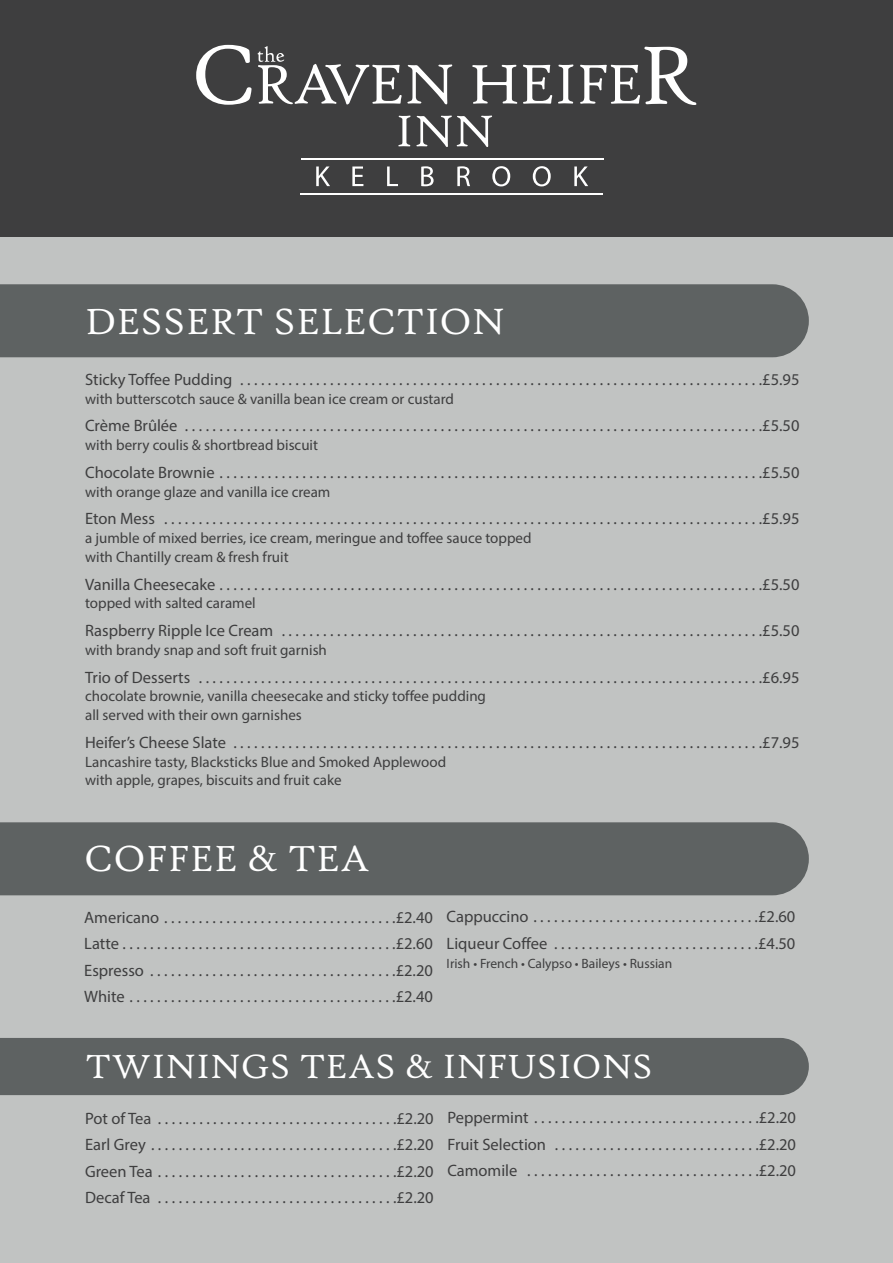
<style>
.page{position:relative;width:893px;height:1263px;background:#c1c3c2}
.page>*{position:absolute;margin:0;border:0;box-sizing:border-box;transform-origin:0 0}
.t1{font:39px "High Tower Text";color:#fff}
.t2{font:36px "High Tower Text";color:#fff}
.t3{font:16.5px/26.5px "Myriad Pro";color:#3e3e3f;text-align:justify}
.t4{font:15px/18.8px "Myriad Pro";color:#3e3e3f}
.t5{font:13.5px "Myriad Pro";color:#3e3e3f}
</style>
<div class="page">
<div style="left:0;top:284px;width:809px;height:73px;background:#5e6262"></div>
<div style="left:0;top:822px;width:809px;height:73px;background:#5e6262"></div>
<div style="left:0;top:1038px;width:809px;height:57px;background:#5e6262"></div>
<div style="left:0;top:0;width:893px;height:237px;background:#3e3e3f"></div>
<svg style="left:472px;top:65px;width:45px;height:39px"></svg>
<svg style="left:523px;top:65px;width:29px;height:39px"></svg>
<svg style="left:558px;top:64px;width:15px;height:40px"></svg>
<svg style="left:398px;top:116px;width:12px;height:30px"></svg>
<svg style="left:416px;top:116px;width:76px;height:31px"></svg>
<svg style="left:258px;top:46px;width:194px;height:59px"></svg>
<svg style="left:196px;top:45px;width:56px;height:60px"></svg>
<svg style="left:580px;top:47px;width:116px;height:58px"></svg>
<svg style="left:316px;top:166px;width:14px;height:20px"></svg>
<svg style="left:352px;top:166px;width:11px;height:20px"></svg>
<svg style="left:387px;top:166px;width:11px;height:20px"></svg>
<svg style="left:421px;top:166px;width:13px;height:20px"></svg>
<svg style="left:457px;top:166px;width:13px;height:20px"></svg>
<svg style="left:492px;top:166px;width:18px;height:20px"></svg>
<svg style="left:533px;top:166px;width:18px;height:20px"></svg>
<svg style="left:574px;top:166px;width:14px;height:20px"></svg>
<hr style="left:301px;top:159px;width:303px;height:1px;background:#fff">
<hr style="left:300px;top:193px;width:303px;height:1px;background:#fff">
<h1 class="t1" style="left:85px;top:297px;width:421px">DESSERT SELECTION</h1>
<p class="t3" style="left:85px;top:367px;width:716px">Sticky Toffee Pudding . . . . . . . . . . . . . . . . . . . . . . . . . . . . . . . . . . . . . . . . . . . . . . . . . . . . . . . . . . . . . . . . . . . . . . . . . . . .£5.95</p>
<p class="t4" style="left:85px;top:390px;width:370px">with butterscotch sauce &amp; vanilla bean ice cream or custard</p>
<p class="t3" style="left:85px;top:414px;width:716px">Crème Brûlée . . . . . . . . . . . . . . . . . . . . . . . . . . . . . . . . . . . . . . . . . . . . . . . . . . . . . . . . . . . . . . . . . . . . . . . . . . . . . . . . . . . .£5.50</p>
<p class="t4" style="left:85px;top:437px;width:234px">with berry coulis &amp; shortbread biscuit</p>
<p class="t3" style="left:85px;top:460px;width:716px">Chocolate Brownie . . . . . . . . . . . . . . . . . . . . . . . . . . . . . . . . . . . . . . . . . . . . . . . . . . . . . . . . . . . . . . . . . . . . . . . . . . . . . . .£5.50</p>
<p class="t4" style="left:85px;top:483px;width:247px">with orange glaze and vanilla ice cream</p>
<p class="t3" style="left:85px;top:507px;width:716px">Eton Mess . . . . . . . . . . . . . . . . . . . . . . . . . . . . . . . . . . . . . . . . . . . . . . . . . . . . . . . . . . . . . . . . . . . . . . . . . . . . . . . . . . . . . . .£5.95</p>
<p class="t4" style="left:85px;top:530px;width:448px">a jumble of mixed berries, ice cream, meringue and toffee sauce topped with Chantilly cream &amp; fresh fruit</p>
<p class="t3" style="left:85px;top:572px;width:716px">Vanilla Cheesecake . . . . . . . . . . . . . . . . . . . . . . . . . . . . . . . . . . . . . . . . . . . . . . . . . . . . . . . . . . . . . . . . . . . . . . . . . . . . . . .£5.50</p>
<p class="t4" style="left:85px;top:595px;width:172px">topped with salted caramel</p>
<p class="t3" style="left:85px;top:619px;width:716px">Raspberry Ripple Ice Cream . . . . . . . . . . . . . . . . . . . . . . . . . . . . . . . . . . . . . . . . . . . . . . . . . . . . . . . . . . . . . . . . . . . . . .£5.50</p>
<p class="t4" style="left:85px;top:642px;width:243px">with brandy snap and soft fruit garnish</p>
<p class="t3" style="left:85px;top:665px;width:716px">Trio of Desserts . . . . . . . . . . . . . . . . . . . . . . . . . . . . . . . . . . . . . . . . . . . . . . . . . . . . . . . . . . . . . . . . . . . . . . . . . . . . . . . . . .£6.95</p>
<p class="t4" style="left:85px;top:688px;width:402px">chocolate brownie, vanilla cheesecake and sticky toffee pudding all served with their own garnishes</p>
<p class="t3" style="left:85px;top:730px;width:716px">Heifer’s Cheese Slate . . . . . . . . . . . . . . . . . . . . . . . . . . . . . . . . . . . . . . . . . . . . . . . . . . . . . . . . . . . . . . . . . . . . . . . . . . . . .£7.95</p>
<p class="t4" style="left:85px;top:753px;width:362px">Lancashire tasty, Blacksticks Blue and Smoked Applewood with apple, grapes, biscuits and fruit cake</p>
<h1 class="t1" style="left:84px;top:835px;width:287px">COFFEE &amp; TEA</h1>
<p class="t3" style="left:84px;top:905px;width:350px">Americano . . . . . . . . . . . . . . . . . . . . . . . . . . . . . . . . . .£2.40<br>Latte . . . . . . . . . . . . . . . . . . . . . . . . . . . . . . . . . . . . . . . .£2.60<br>Espresso . . . . . . . . . . . . . . . . . . . . . . . . . . . . . . . . . . . .£2.20<br>White . . . . . . . . . . . . . . . . . . . . . . . . . . . . . . . . . . . . . . .£2.40</p>
<p class="t3" style="left:447px;top:905px;width:350px">Cappuccino . . . . . . . . . . . . . . . . . . . . . . . . . . . . . . . . .£2.60<br>Liqueur Coffee . . . . . . . . . . . . . . . . . . . . . . . . . . . . . .£4.50</p>
<p class="t5" style="left:447px;top:958px;width:227px">Irish • French • Calypso • Baileys • Russian</p>
<h2 class="t2" style="left:85px;top:1044px;width:570px">TWININGS TEAS &amp; INFUSIONS</h2>
<p class="t3" style="left:447px;top:1106px;width:350px">Peppermint . . . . . . . . . . . . . . . . . . . . . . . . . . . . . . . . .£2.20<br>Fruit Selection . . . . . . . . . . . . . . . . . . . . . . . . . . . . . .£2.20<br>Camomile . . . . . . . . . . . . . . . . . . . . . . . . . . . . . . . . . .£2.20</p>
<p class="t3" style="left:85px;top:1106px;width:350px">Pot of Tea . . . . . . . . . . . . . . . . . . . . . . . . . . . . . . . . . . .£2.20<br>Earl Grey . . . . . . . . . . . . . . . . . . . . . . . . . . . . . . . . . . . .£2.20<br>Green Tea . . . . . . . . . . . . . . . . . . . . . . . . . . . . . . . . . . .£2.20<br>Decaf Tea . . . . . . . . . . . . . . . . . . . . . . . . . . . . . . . . . . .£2.20</p>
</div>
